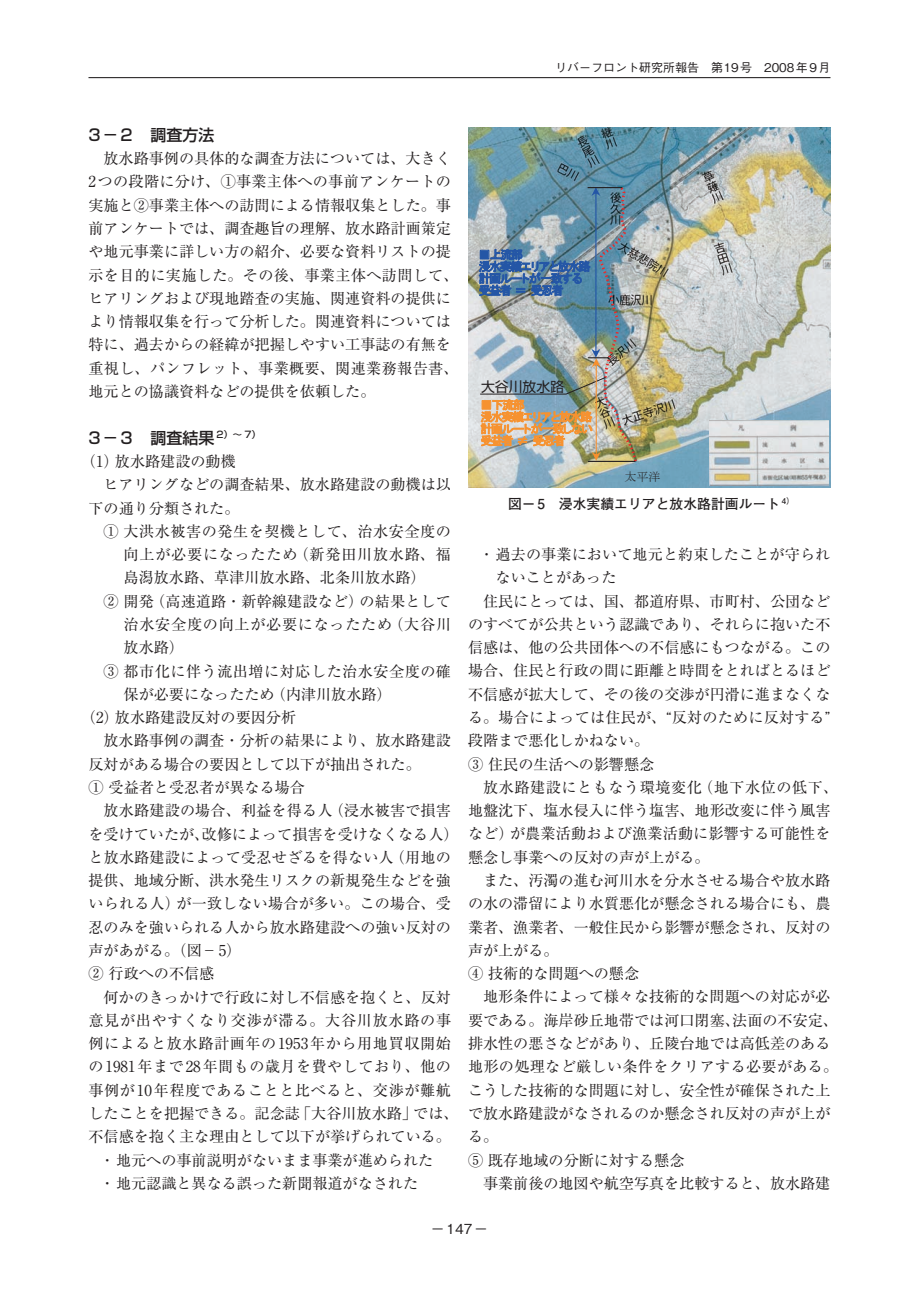
<style>
.page{position:relative;width:919px;height:1289px;background:#fff}
.page>*{position:absolute;margin:0;border:0;box-sizing:border-box;transform-origin:0 0}
.t1{font:500 15.9px "Shin Go Pr 6";color:#231f20}
.t2{font:15.15px/23.2px "Ryumin Pr 6";color:#231f20}
.t3{font:15.15px "Ryumin Pr 6";letter-spacing:.04em;color:#231f20}
.t4{font:15.15px "Ryumin Pr 6";letter-spacing:.05em;color:#231f20}
.t5{font:15.15px "Ryumin Pr 6";letter-spacing:.035em;color:#231f20}
.t6{font:15.15px "Ryumin Pr 6";letter-spacing:.03em;color:#231f20}
.t7{font:15.15px "Ryumin Pr 6";letter-spacing:.025em;color:#231f20}
.t8{font:700 13.8px "Futo Go B101 Pr 5";color:#231f20}
.t9{font:13.8px "Shin Go Pro";color:#231f20}
.t10{font:500 13.8px "Gothic BBB Pro";color:#231f20}
.t11{font:500 12px "Gothic BBB Pro";color:#231f20}
.t12{font:12px/24px "MS P Gothic";letter-spacing:-.09em;color:#f69230}
.t13{font:12px "MS P Gothic";letter-spacing:-.12em;color:#2456a6}
.t14{font:12px "MS P Mincho";color:#231f20}
</style>
<div class="page">
<hr style="left:88px;top:77px;width:742px;height:1px;background:#231f20">
<img style="left:468px;top:128px;width:362px;height:359px">
<img style="left:709px;top:420px;width:119px;height:65px">
<img style="left:479px;top:184px;width:159px;height:281px">
<p class="t11" style="left:555px;top:58px;width:277px">リバーフロント研究所報告　第19号　2008年9月</p>
<p class="t1" style="left:88px;top:122px;width:127px">3－2　調査方法</p>
<p class="t2" style="left:88px;top:146px;width:371px;text-indent:15px">放水路事例の具体的な調査方法については、大きく<br>2つの段階に分け、①事業主体への事前アンケートの実施と②事業主体への訪問による情報収集とした。事前アンケートでは、調査趣旨の理解、放水路計画策定や地元事業に詳しい方の紹介、必要な資料リストの提示を目的に実施した。その後、事業主体へ訪問して、ヒアリングおよび現地踏査の実施、関連資料の提供により情報収集を行って分析した。関連資料については特に、過去からの経緯が把握しやすい工事誌の有無を重視し、パンフレット、事業概要、関連業務報告書、地元との協議資料などの提供を依頼した。</p>
<p class="t1" style="left:88px;top:424px;width:174px">3－3　調査結果 <sup>2）～</sup> <sup>7）</sup></p>
<p class="t2" style="left:81px;top:449px;width:156px">（1）放水路建設の動機</p>
<p class="t2" style="left:103px;top:472px;width:349px">ヒアリングなどの調査結果、放水路建設の動機は以</p>
<p class="t2" style="left:88px;top:495px;width:152px">下の通り分類された。</p>
<p class="t5" style="left:103px;top:519px;width:349px">① 大洪水被害の発生を契機として、治水安全度の</p>
<p class="t4" style="left:124px;top:542px;width:329px">向上が必要になったため（新発田川放水路、福</p>
<p class="t2" style="left:124px;top:565px;width:303px">島潟放水路、草津川放水路、北条川放水路）</p>
<p class="t2" style="left:103px;top:588px;width:349px">② 開発（高速道路・新幹線建設など）の結果として</p>
<p class="t4" style="left:124px;top:612px;width:329px">治水安全度の向上が必要になったため（大谷川</p>
<p class="t2" style="left:124px;top:635px;width:62px">放水路）</p>
<p class="t5" style="left:103px;top:659px;width:349px">③ 都市化に伴う流出増に対応した治水安全度の確</p>
<p class="t2" style="left:124px;top:681px;width:269px">保が必要になったため（内津川放水路）</p>
<p class="t2" style="left:81px;top:705px;width:217px">（2）放水路建設反対の要因分析</p>
<p class="t2" style="left:103px;top:728px;width:349px">放水路事例の調査・分析の結果により、放水路建設</p>
<p class="t2" style="left:88px;top:751px;width:334px">反対がある場合の要因として以下が抽出された。</p>
<p class="t2" style="left:88px;top:775px;width:218px">① 受益者と受忍者が異なる場合</p>
<p class="t2" style="left:103px;top:798px;width:349px">放水路建設の場合、利益を得る人（浸水被害で損害</p>
<p class="t2" style="left:88px;top:821px;width:371px">を受けていたが、改修によって損害を受けなくなる人）</p>
<p class="t2" style="left:88px;top:844px;width:364px">と放水路建設によって受忍せざるを得ない人（用地の</p>
<p class="t2" style="left:88px;top:868px;width:364px">提供、地域分断、洪水発生リスクの新規発生などを強</p>
<p class="t2" style="left:88px;top:891px;width:364px">いられる人）が一致しない場合が多い。この場合、受</p>
<p class="t2" style="left:88px;top:914px;width:364px">忍のみを強いられる人から放水路建設への強い反対の</p>
<p class="t2" style="left:88px;top:937px;width:154px">声があがる。（図－5）</p>
<p class="t2" style="left:88px;top:961px;width:127px">② 行政への不信感</p>
<p class="t2" style="left:103px;top:984px;width:349px">何かのきっかけで行政に対し不信感を抱くと、反対</p>
<p class="t4" style="left:88px;top:1008px;width:364px">意見が出やすくなり交渉が滞る。大谷川放水路の事</p>
<p class="t3" style="left:88px;top:1031px;width:364px">例によると放水路計画年の1953年から用地買収開始</p>
<p class="t6" style="left:88px;top:1054px;width:364px">の1981年まで28年間もの歳月を費やしており、他の</p>
<p class="t3" style="left:88px;top:1078px;width:364px">事例が10年程度であることと比べると、交渉が難航</p>
<p class="t2" style="left:88px;top:1100px;width:371px">したことを把握できる。記念誌「大谷川放水路」では、</p>
<p class="t2" style="left:88px;top:1124px;width:364px">不信感を抱く主な理由として以下が挙げられている。</p>
<p class="t2" style="left:100px;top:1147px;width:335px">・ 地元への事前説明がないまま事業が進められた</p>
<p class="t2" style="left:100px;top:1170px;width:335px">・ 地元認識と異なる誤った新聞報道がなされた　</p>
<p class="t13" style="left:478px;top:248px;width:46px">■上流部</p>
<p class="t13" style="left:478px;top:284px;width:86px">受益者＝受忍者</p>
<p class="t9" style="left:481px;top:375px;width:85px">大谷川放水路</p>
<p class="t12" style="left:480px;top:392px;width:114px">■下流部<br>計画ルートが一致しない</p>
<p class="t14" style="left:624px;top:470px;width:37px">太平洋</p>
<p class="t8" style="left:508px;top:493px;width:288px">図－5　浸水実績エリアと放水路計画ルート <sup>4）</sup></p>
<p class="t2" style="left:479px;top:542px;width:352px">・ 過去の事業において地元と約束したことが守られ</p>
<p class="t2" style="left:495px;top:565px;width:122px">ないことがあった</p>
<p class="t2" style="left:483px;top:588px;width:349px">住民にとっては、国、都道府県、市町村、公団など</p>
<p class="t2" style="left:468px;top:611px;width:364px">のすべてが公共という認識であり、それらに抱いた不</p>
<p class="t2" style="left:468px;top:635px;width:364px">信感は、他の公共団体への不信感にもつながる。この</p>
<p class="t2" style="left:468px;top:658px;width:364px">場合、住民と行政の間に距離と時間をとればとるほど</p>
<p class="t2" style="left:468px;top:681px;width:364px">不信感が拡大して、その後の交渉が円滑に進まなくな</p>
<p class="t2" style="left:468px;top:705px;width:364px">る。場合によっては住民が、“反対のために反対する”</p>
<p class="t2" style="left:468px;top:728px;width:183px">段階まで悪化しかねない。</p>
<p class="t2" style="left:468px;top:751px;width:188px">③ 住民の生活への影響懸念</p>
<p class="t3" style="left:483px;top:775px;width:356px">放水路建設にともなう環境変化（地下水位の低下、</p>
<p class="t2" style="left:468px;top:798px;width:364px">地盤沈下、塩水侵入に伴う塩害、地形改変に伴う風害</p>
<p class="t2" style="left:468px;top:821px;width:364px">など）が農業活動および漁業活動に影響する可能性を</p>
<p class="t2" style="left:468px;top:844px;width:243px">懸念し事業への反対の声が上がる。</p>
<p class="t2" style="left:483px;top:868px;width:349px">また、汚濁の進む河川水を分水させる場合や放水路</p>
<p class="t2" style="left:468px;top:891px;width:364px">の水の滞留により水質悪化が懸念される場合にも、農</p>
<p class="t2" style="left:468px;top:914px;width:364px">業者、漁業者、一般住民から影響が懸念され、反対の</p>
<p class="t2" style="left:468px;top:937px;width:92px">声が上がる。</p>
<p class="t2" style="left:468px;top:961px;width:173px">④ 技術的な問題への懸念</p>
<p class="t2" style="left:483px;top:984px;width:349px">地形条件によって様々な技術的な問題への対応が必</p>
<p class="t2" style="left:468px;top:1007px;width:371px">要である。海岸砂丘地帯では河口閉塞、法面の不安定、</p>
<p class="t2" style="left:468px;top:1030px;width:364px">排水性の悪さなどがあり、丘陵台地では高低差のある</p>
<p class="t7" style="left:468px;top:1054px;width:371px">地形の処理など厳しい条件をクリアする必要がある。</p>
<p class="t2" style="left:468px;top:1077px;width:364px">こうした技術的な問題に対し、安全性が確保された上</p>
<p class="t2" style="left:468px;top:1100px;width:364px">で放水路建設がなされるのか懸念され反対の声が上が</p>
<p class="t2" style="left:468px;top:1124px;width:32px">る。</p>
<p class="t2" style="left:468px;top:1147px;width:218px">⑤ 既存地域の分断に対する懸念</p>
<p class="t2" style="left:483px;top:1170px;width:349px">事業前後の地図や航空写真を比較すると、放水路建</p>
<p class="t10" style="left:431px;top:1217px;width:59px">－147－</p>
</div>
